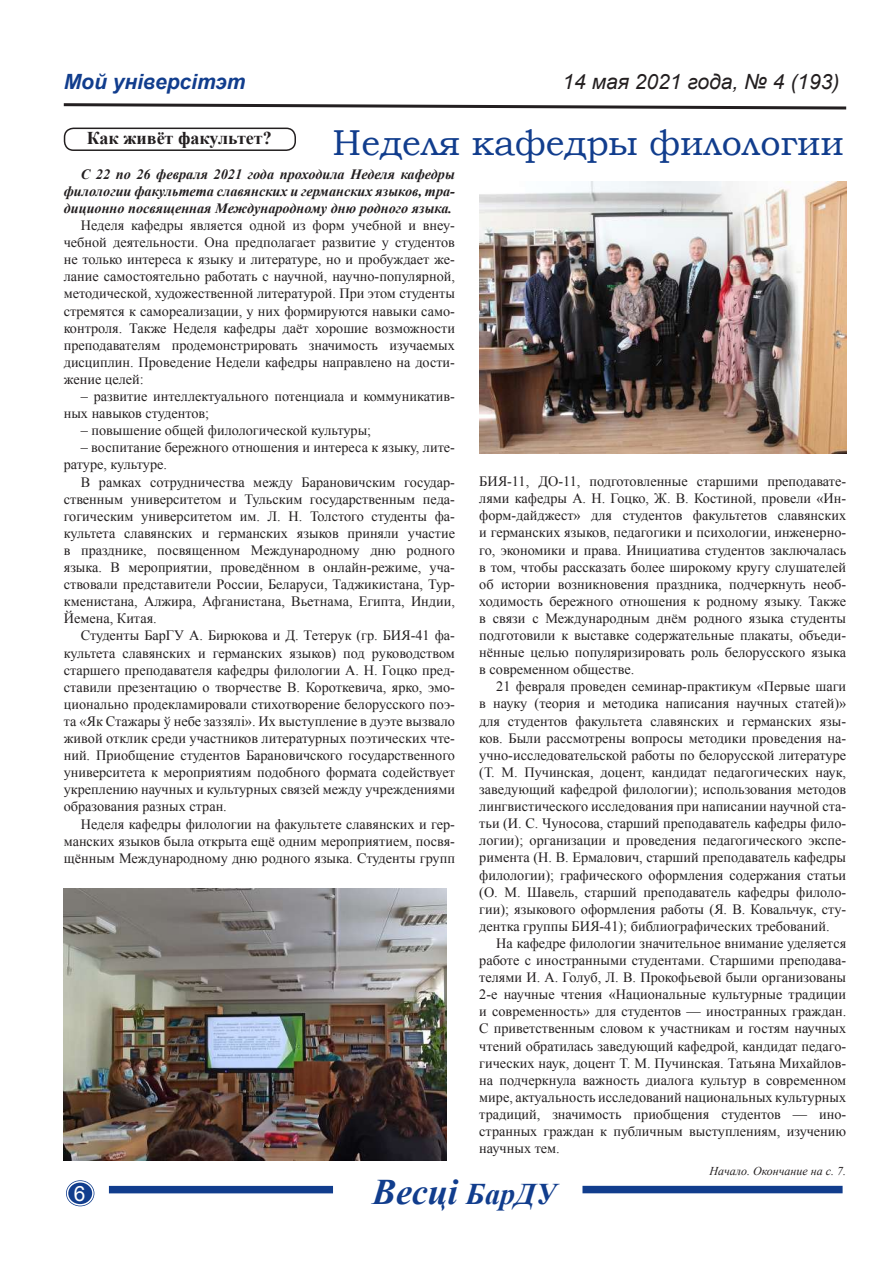
<style>
.page{position:relative;width:893px;height:1263px;background:#fff}
.page>*{position:absolute;margin:0;border:0;box-sizing:border-box;transform-origin:0 0}
.t1{font:36px "Bookman Old Style";color:#113d8d}
.t2{font:italic 700 36px "Times New Roman";color:#113d8d}
.t3{font:italic 21px "Arial";color:#231f20}
.t4{font:italic 700 21px "Arial";color:#113d8d}
.t5{font:21px "Arial";color:#fff}
.t6{font:700 18px "Times New Roman";color:#231f20}
.t7{font:14.25px/17.1px "Times New Roman";color:#231f20;text-align:justify}
.t8{font:italic 700 14.25px/17.1px "Times New Roman";color:#231f20;text-align:justify}
.t9{font:italic 12px "Times New Roman";color:#231f20}
.s1{font-size:30px}
</style>
<div class="page">
<svg style="left:63px;top:103px;width:784px;height:7px"></svg>
<div style="left:64px;top:128px;width:232px;height:23px;border:2px solid #231f20;border-radius:9px"></div>
<div style="left:109px;top:1186px;width:224px;height:7px;background:#113d8d"></div>
<div style="left:582px;top:1186px;width:261px;height:7px;background:#113d8d"></div>
<svg style="left:66px;top:1180px;width:28px;height:26px"></svg>
<div style="left:64px;top:1178px;width:33px;height:30px;border:1px solid #fff;border-radius:50%"></div>
<div style="left:67px;top:1181px;width:27px;height:24px;border:1px solid #fff;border-radius:50%"></div>
<img style="left:64px;top:889px;width:382px;height:272px">
<img style="left:479px;top:181px;width:367px;height:273px">
<h2 class="t4" style="left:64px;top:67px;width:183px">Мой універсітэт</h2>
<h2 class="t3" style="left:563px;top:68px;width:278px">14 мая 2021 года, № 4 (193)</h2>
<p class="t6" style="left:87px;top:126px;width:186px">Как живёт факультет?</p>
<h1 class="t1" style="left:333px;top:119px;width:513px">Неделя кафедры филологии</h1>
<p class="t8" style="left:64px;top:165px;width:393px;text-indent:17px">С 22 по 26 февраля 2021 года проходила Неделя кафедры филологии факультета славянских и германских языков, тра&shy;диционно посвященная Международному дню родного языка.</p>
<p class="t7" style="left:64px;top:216px;width:393px;text-indent:17px">Неделя кафедры является одной из форм учебной и внеу&shy;чебной деятельности. Она предполагает развитие у студентов не только интереса к языку и литературе, но и пробуждает же&shy;лание самостоятельно работать с научной, научно-популярной, методической, художественной литературой. При этом студенты стремятся к самореализации, у них формируются навыки само&shy;контроля. Также Неделя кафедры даёт хорошие возможности преподавателям продемонстрировать значимость изучаемых дисциплин. Проведение Недели кафедры направлено на дости&shy;жение целей:</p>
<p class="t7" style="left:64px;top:387px;width:393px;text-indent:17px">– развитие интеллектуального потенциала и коммуникатив&shy;ных навыков студентов;</p>
<p class="t7" style="left:81px;top:422px;width:292px">– повышение общей филологической культуры;</p>
<p class="t7" style="left:64px;top:439px;width:393px;text-indent:17px">– воспитание бережного отношения и интереса к языку, лите&shy;ратуре, культуре.</p>
<p class="t7" style="left:64px;top:473px;width:393px;text-indent:17px">В рамках сотрудничества между Барановичским государ&shy;ственным университетом и Тульским государственным педа&shy;гогическим университетом им. Л. Н. Толстого студенты фа&shy;культета славянских и германских языков приняли участие в празднике, посвященном Международному дню родного языка. В мероприятии, проведённом в онлайн-режиме, уча&shy;ствовали представители России, Беларуси, Таджикистана, Тур&shy;кменистана, Алжира, Афганистана, Вьетнама, Египта, Индии, Йемена, Китая.</p>
<p class="t7" style="left:64px;top:627px;width:393px;text-indent:17px">Студенты БарГУ А. Бирюкова и Д. Тетерук (гр. БИЯ-41 фа&shy;культета славянских и германских языков) под руководством старшего преподавателя кафедры филологии А. Н. Гоцко пред&shy;ставили презентацию о творчестве В. Короткевича, ярко, эмо&shy;ционально продекламировали стихотворение белорусского поэ&shy;та «Як Стажары ў небе заззялі». Их выступление в дуэте вызвало живой отклик среди участников литературных поэтических чте&shy;ний. Приобщение студентов Барановичского государственного университета к мероприятиям подобного формата содействует укреплению научных и культурных связей между учреждениями образования разных стран.</p>
<p class="t7" style="left:64px;top:815px;width:393px;text-indent:17px">Неделя кафедры филологии на факультете славянских и гер&shy;манских языков была открыта ещё одним мероприятием, посвя&shy;щённым Международному дню родного языка. Студенты групп</p>
<p class="t7" style="left:479px;top:473px;width:368px">БИЯ-11, ДО-11, подготовленные старшими преподавате&shy;лями кафедры А. Н. Гоцко, Ж. В. Костиной, провели «Ин&shy;форм-дайджест» для студентов факультетов славянских и германских языков, педагогики и психологии, инженерно&shy;го, экономики и права. Инициатива студентов заключалась в том, чтобы рассказать более широкому кругу слушателей об истории возникновения праздника, подчеркнуть необ&shy;ходимость бережного отношения к родному языку. Также в связи с Международным днём родного языка студенты подготовили к выставке содержательные плакаты, объеди&shy;нённые целью популяризировать роль белорусского языка в современном обществе.</p>
<p class="t7" style="left:479px;top:678px;width:368px;text-indent:17px">21 февраля проведен семинар-практикум «Первые шаги в науку (теория и методика написания научных статей)» для студентов факультета славянских и германских язы&shy;ков. Были рассмотрены вопросы методики проведения на&shy;учно-исследовательской работы по белорусской литературе (Т. М. Пучинская, доцент, кандидат педагогических наук, заведующий кафедрой филологии); использования методов лингвистического исследования при написании научной ста&shy;тьи (И. С. Чуносова, старший преподаватель кафедры фило&shy;логии); организации и проведения педагогического экспе&shy;римента (Н. В. Ермалович, старший преподаватель кафедры филологии); графического оформления содержания статьи (О. М. Шавель, старший преподаватель кафедры филоло&shy;гии); языкового оформления работы (Я. В. Ковальчук, сту&shy;дентка группы БИЯ-41); библиографических требований.</p>
<p class="t7" style="left:479px;top:934px;width:368px;text-indent:17px">На кафедре филологии значительное внимание уделяется работе с иностранными студентами. Старшими преподава&shy;телями И. А. Голуб, Л. В. Прокофьевой были организованы 2-е научные чтения «Национальные культурные традиции и современность» для студентов — иностранных граждан.<br>С приветственным словом к участникам и гостям научных чтений обратилась заведующий кафедрой, кандидат педаго&shy;гических наук, доцент Т. М. Пучинская. Татьяна Михайлов&shy;на подчеркнула важность диалога культур в современном мире, актуальность исследований национальных культурных традиций, значимость приобщения студентов — ино&shy;странных граждан к публичным выступлениям, изучению научных тем.</p>
<p class="t9" style="left:709px;top:1162px;width:138px">Начало. Окончание на с. 7.</p>
<h2 class="t5" style="left:74px;top:1180px;width:13px">6</h2>
<h1 class="t2" style="left:372px;top:1167px;width:186px">Весці <span class="s1">БарДУ</span></h1>
</div>
